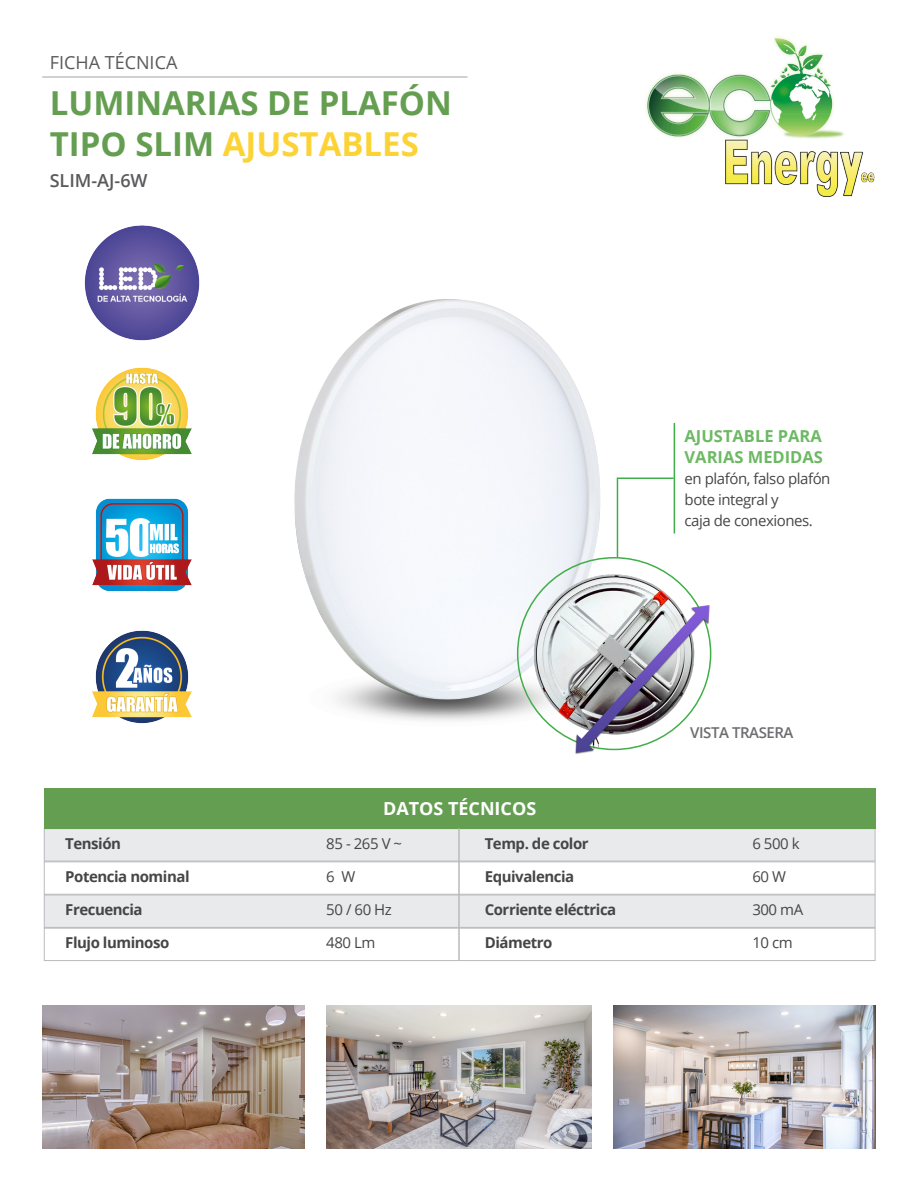
<style>
.page{position:relative;width:918px;height:1188px;background:#fff}
.page>*{position:absolute;margin:0;border:0;box-sizing:border-box;transform-origin:0 0}
.t1{font:700 33px "Open Sans";color:#649e50}
.t2{font:700 33px "Open Sans";color:#fcd337}
.t3{font:700 18px "Open Sans";color:#fff}
.t4{font:18px "Open Sans";color:#5a5a5d}
.t5{font:600 18px "Open Sans";color:#5a5a5d}
.t6{font:700 16.5px "Open Sans";color:#6cb963}
.t7{font:700 15px "Open Sans";letter-spacing:-.03em;color:#454647}
.t8{font:15px "Open Sans";letter-spacing:-.03em;color:#454647}
.t9{font:600 15px "Open Sans";letter-spacing:-.03em;color:#6c6d70}
.s1{color:#649e50}
</style>
<div class="page">
<img style="left:294px;top:299px;width:382px;height:422px">
<hr style="left:42px;top:77px;width:426px;height:1px;background:#a1a3a6">
<img style="left:646px;top:37px;width:229px;height:160px">
<img style="left:93px;top:498px;width:99px;height:94px">
<img style="left:84px;top:225px;width:116px;height:116px">
<img style="left:93px;top:367px;width:99px;height:94px">
<img style="left:43px;top:1006px;width:261px;height:142px">
<img style="left:614px;top:1006px;width:261px;height:142px">
<img style="left:326px;top:1006px;width:266px;height:142px">
<div style="left:44px;top:828px;width:831px;height:33px;background:#e9eaeb;border:1px solid #babbbe"></div>
<div style="left:44px;top:895px;width:831px;height:33px;background:#e9eaeb;border:1px solid #babbbe"></div>
<div style="left:44px;top:861px;width:831px;height:34px;border:1px solid #babbbe"></div>
<div style="left:44px;top:928px;width:831px;height:33px;border:1px solid #babbbe"></div>
<div style="left:44px;top:788px;width:831px;height:40px;background:#649e50"></div>
<hr style="left:458px;top:828px;width:2px;height:133px;background:#babbbe">
<img style="left:93px;top:630px;width:99px;height:94px">
<img style="left:508px;top:563px;width:204px;height:191px">
<svg style="left:616px;top:477px;width:59px;height:82px"></svg>
<hr style="left:674px;top:423px;width:1px;height:110px;background:#40ae49">
<p class="t4" style="left:50px;top:50px;width:129px">FICHA TÉCNICA</p>
<p class="t1" style="left:50px;top:80px;width:404px">LUMINARIAS DE PLAFÓN</p>
<p class="t2" style="left:50px;top:121px;width:371px"><span class="s1">TIPO SLIM</span> AJUSTABLES</p>
<p class="t5" style="left:50px;top:168px;width:99px">SLIM-AJ-6W</p>
<p class="t7" style="left:65px;top:833px;width:57px">Tensión</p>
<p class="t7" style="left:65px;top:866px;width:126px">Potencia nominal</p>
<p class="t7" style="left:65px;top:899px;width:79px">Frecuencia</p>
<p class="t7" style="left:65px;top:932px;width:106px">Flujo luminoso</p>
<p class="t6" style="left:685px;top:425px;width:139px">AJUSTABLE PARA</p>
<p class="t6" style="left:685px;top:446px;width:140px">VARIAS MEDIDAS</p>
<p class="t8" style="left:685px;top:469px;width:147px">en plafón, falso plafón</p>
<p class="t8" style="left:685px;top:490px;width:96px">bote integral y</p>
<p class="t8" style="left:685px;top:511px;width:130px">caja de conexiones.</p>
<p class="t3" style="left:383px;top:796px;width:155px">DATOS TÉCNICOS</p>
<p class="t8" style="left:326px;top:834px;width:77px">85 - 265 V ~</p>
<p class="t8" style="left:326px;top:867px;width:30px">6 W</p>
<p class="t8" style="left:326px;top:900px;width:67px">50 / 60 Hz</p>
<p class="t8" style="left:326px;top:933px;width:51px">480 Lm</p>
<p class="t7" style="left:485px;top:833px;width:106px">Temp. de color</p>
<p class="t7" style="left:485px;top:866px;width:91px">Equivalencia</p>
<p class="t7" style="left:485px;top:899px;width:133px">Corriente eléctrica</p>
<p class="t7" style="left:485px;top:932px;width:69px">Diámetro</p>
<p class="t9" style="left:690px;top:722px;width:105px">VISTA TRASERA</p>
<p class="t8" style="left:752px;top:834px;width:49px">6 500 k</p>
<p class="t8" style="left:752px;top:867px;width:35px">60 W</p>
<p class="t8" style="left:752px;top:900px;width:52px">300 mA</p>
<p class="t8" style="left:752px;top:933px;width:42px">10 cm</p>
</div>
